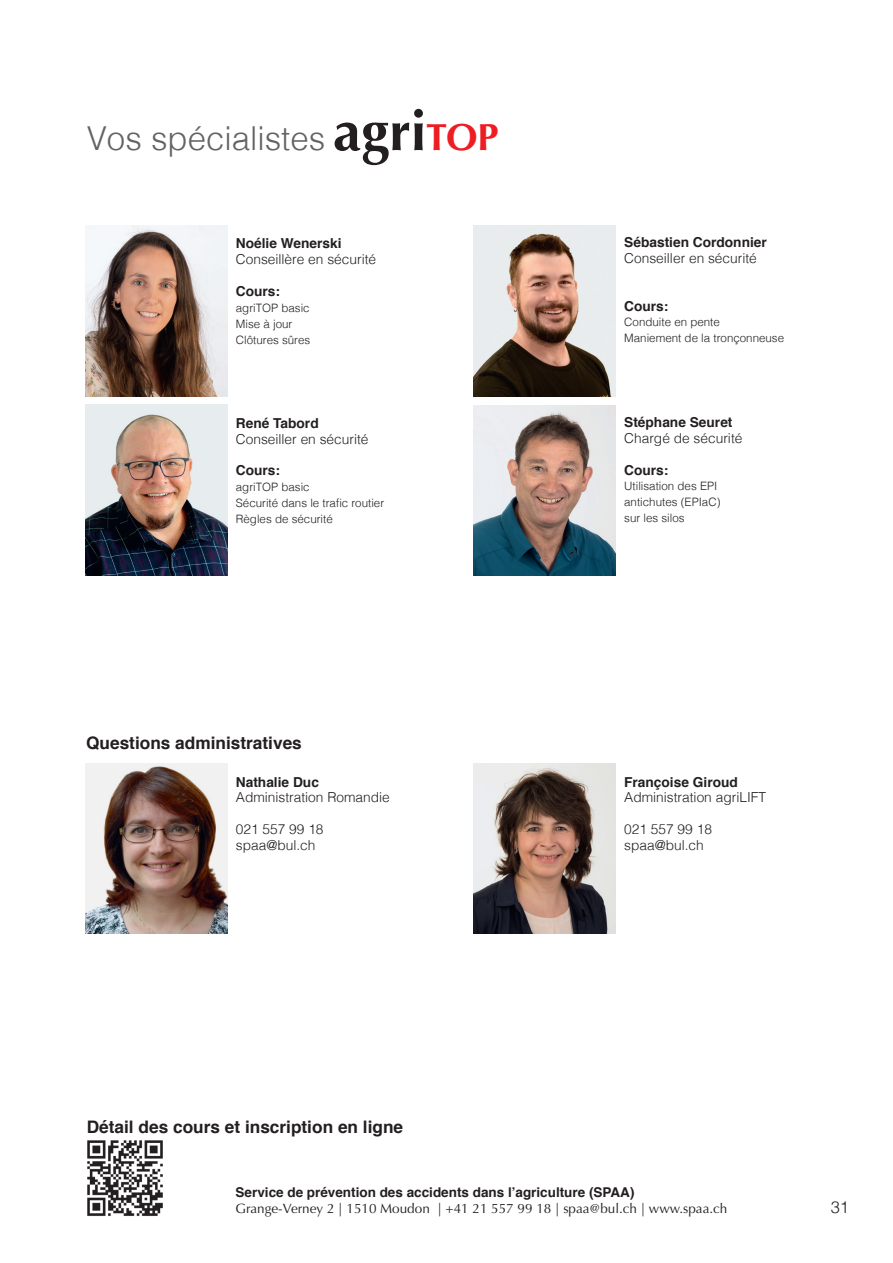
<style>
.page{position:relative;width:893px;height:1263px;background:#fff}
.page>*{position:absolute;margin:0;border:0;box-sizing:border-box;transform-origin:0 0}
.t1{font:700 37.8px "Optima CE";color:#ee1d23}
.t2{font:300 33px "Helvetica";color:#636366}
.t3{font:700 17.25px "Helvetica";color:#231f20}
.t4{font:300 16.5px "Helvetica";color:#231f20}
.t5{font:300 13.65px/15.9px "Helvetica";color:#231f20}
.t6{font:700 13.65px "Helvetica";color:#231f20}
.t7{font:13.5px "Optima";color:#231f20}
.t8{font:700 13.5px "Helvetica";color:#231f20}
.t9{font:300 11.55px/15.9px "Helvetica";color:#231f20}
.s1{font-family:"Optima CE";font-weight:700;font-size:55.8px;color:#231f20}
</style>
<div class="page">
<img style="left:87px;top:1140px;width:76px;height:76px">
<img style="left:85px;top:763px;width:142px;height:171px">
<img style="left:473px;top:763px;width:143px;height:171px">
<img style="left:473px;top:226px;width:143px;height:171px">
<img style="left:473px;top:405px;width:143px;height:171px">
<img style="left:85px;top:405px;width:142px;height:170px">
<img style="left:85px;top:225px;width:142px;height:171px">
<h2 class="t2" style="left:87px;top:110px;width:341px">Vos spécialistes <span class="s1">agri</span></h2>
<h1 class="t1" style="left:426px;top:113px;width:74px">TOP</h1>
<p class="t6" style="left:236px;top:232px;width:107px">Noélie Wenerski</p>
<p class="t5" style="left:236px;top:250px;width:142px">Conseillère en sécurité</p>
<p class="t6" style="left:236px;top:280px;width:46px">Cours:</p>
<p class="t9" style="left:236px;top:299px;width:76px">agriTOP basic<br>Mise à jour<br>Clôtures sûres</p>
<p class="t6" style="left:236px;top:412px;width:84px">René Tabord</p>
<p class="t5" style="left:236px;top:430px;width:134px">Conseiller en sécurité</p>
<p class="t6" style="left:236px;top:460px;width:46px">Cours:</p>
<p class="t9" style="left:236px;top:478px;width:150px">agriTOP basic<br>Sécurité dans le trafic routier<br>Règles de sécurité</p>
<h3 class="t3" style="left:86px;top:729px;width:217px">Questions administratives</h3>
<p class="t6" style="left:236px;top:771px;width:85px">Nathalie Duc</p>
<p class="t5" style="left:236px;top:789px;width:156px">Administration Romandie</p>
<p class="t5" style="left:236px;top:820px;width:89px">021 557 99 18 spaa@bul.ch</p>
<p class="t6" style="left:624px;top:231px;width:144px">Sébastien Cordonnier</p>
<p class="t5" style="left:624px;top:249px;width:134px">Conseiller en sécurité</p>
<p class="t6" style="left:624px;top:295px;width:46px">Cours:</p>
<p class="t9" style="left:624px;top:314px;width:161px">Conduite en pente<br>Maniement de la tronçonneuse</p>
<p class="t6" style="left:624px;top:411px;width:110px">Stéphane Seuret</p>
<p class="t5" style="left:624px;top:429px;width:120px">Chargé de sécurité</p>
<p class="t6" style="left:624px;top:459px;width:46px">Cours:</p>
<p class="t9" style="left:624px;top:478px;width:98px">Utilisation des EPI antichutes (EPIaC) sur les silos</p>
<p class="t6" style="left:624px;top:771px;width:115px">Françoise Giroud</p>
<p class="t5" style="left:624px;top:789px;width:143px">Administration agriLIFT</p>
<p class="t5" style="left:624px;top:820px;width:89px">021 557 99 18 spaa@bul.ch</p>
<h3 class="t3" style="left:87px;top:1113px;width:318px">Détail des cours et inscription en ligne</h3>
<p class="t8" style="left:236px;top:1181px;width:400px">Service de prévention des accidents dans l’agriculture (SPAA)</p>
<p class="t7" style="left:236px;top:1201px;width:493px">Grange-Verney 2 | 1510 Moudon | +41 21 557 99 18 | spaa@bul.ch | www.spaa.ch</p>
<h3 class="t4" style="left:831px;top:1193px;width:20px">31</h3>
</div>
